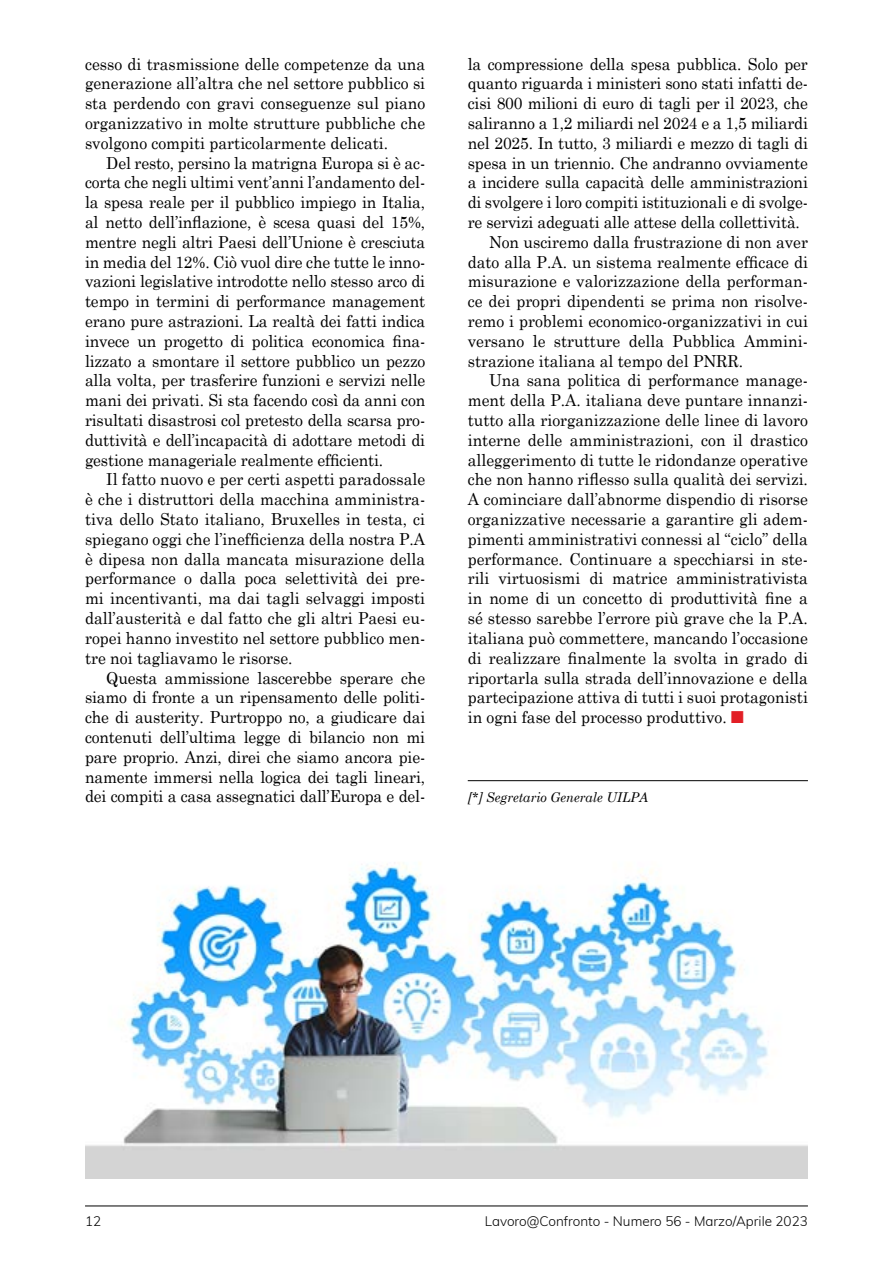
<style>
.page{position:relative;width:893px;height:1263px;background:#fff}
.page>*{position:absolute;margin:0;border:0;box-sizing:border-box;transform-origin:0 0}
.t1{font:16.5px/19.8px "Century Schoolbook";color:#000;text-align:justify;scale:.95 1}
.t2{font:300 13.5px "Muli";color:#000}
.t3{font:italic 13.5px "Century Schoolbook";color:#000;scale:.95 1}
.s1{font-family:"Monotype Sorts";color:#e21f26}
</style>
<div class="page">
<hr style="left:85px;top:1205px;width:723px;height:1px;background:#000">
<hr style="left:468px;top:780px;width:340px;height:1px;background:#000">
<img style="left:85px;top:862px;width:723px;height:316px">
<p class="t1" style="left:85px;top:53px;width:360px">cesso di trasmissione delle competenze da una generazione all’altra che nel settore pubblico si sta perdendo con gravi conseguenze sul piano organizzativo in molte strutture pubbliche che svolgono compiti particolarmente delicati.</p>
<p class="t1" style="left:85px;top:152px;width:360px;text-indent:21px">Del resto, persino la matrigna Europa si è ac&shy;corta che negli ultimi vent’anni l’andamento del&shy;la spesa reale per il pubblico impiego in Italia, al netto dell’inflazione, è scesa quasi del 15%, mentre negli altri Paesi dell’Unione è cresciuta in media del 12%. Ciò vuol dire che tutte le inno&shy;vazioni legislative introdotte nello stesso arco di tempo in termini di performance management erano pure astrazioni. La realtà dei fatti indica invece un progetto di politica economica fina&shy;lizzato a smontare il settore pubblico un pezzo alla volta, per trasferire funzioni e servizi nelle mani dei privati. Si sta facendo così da anni con risultati disastrosi col pretesto della scarsa pro&shy;duttività e dell’incapacità di adottare metodi di gestione manageriale realmente efficienti.</p>
<p class="t1" style="left:85px;top:469px;width:360px;text-indent:21px">Il fatto nuovo e per certi aspetti paradossale è che i distruttori della macchina amministra&shy;tiva dello Stato italiano, Bruxelles in testa, ci spiegano oggi che l’inefficienza della nostra P.A è dipesa non dalla mancata misurazione della performance o dalla poca selettività dei pre&shy;mi incentivanti, ma dai tagli selvaggi imposti dall’austerità e dal fatto che gli altri Paesi eu&shy;ropei hanno investito nel settore pubblico men&shy;tre noi tagliavamo le risorse.</p>
<p class="t1" style="left:85px;top:667px;width:360px;text-indent:21px">Questa ammissione lascerebbe sperare che siamo di fronte a un ripensamento delle politi&shy;che di austerity. Purtroppo no, a giudicare dai contenuti dell’ultima legge di bilancio non mi pare proprio. Anzi, direi che siamo ancora pie&shy;namente immersi nella logica dei tagli lineari, dei compiti a casa assegnatici dall’Europa e del-</p>
<p class="t1" style="left:468px;top:53px;width:360px">la compressione della spesa pubblica. Solo per</p>
<p class="t1" style="left:468px;top:73px;width:360px">quanto riguarda i ministeri sono stati infatti de-</p>
<p class="t1" style="left:468px;top:93px;width:360px">cisi 800 milioni di euro di tagli per il 2023, che</p>
<p class="t1" style="left:468px;top:113px;width:360px">saliranno a 1,2 miliardi nel 2024 e a 1,5 miliardi</p>
<p class="t1" style="left:468px;top:133px;width:360px">nel 2025. In tutto, 3 miliardi e mezzo di tagli di</p>
<p class="t1" style="left:468px;top:152px;width:360px">spesa in un triennio. Che andranno ovviamente</p>
<p class="t1" style="left:468px;top:172px;width:360px">a incidere sulla capacità delle amministrazioni</p>
<p class="t1" style="left:468px;top:192px;width:360px">di svolgere i loro compiti istituzionali e di svolge-</p>
<p class="t1" style="left:468px;top:212px;width:351px">re servizi adeguati alle attese della collettività.</p>
<p class="t1" style="left:489px;top:232px;width:337px">Non usciremo dalla frustrazione di non aver</p>
<p class="t1" style="left:468px;top:251px;width:360px">dato alla P.A. un sistema realmente efficace di</p>
<p class="t1" style="left:468px;top:271px;width:360px">misurazione e valorizzazione della performan-</p>
<p class="t1" style="left:468px;top:291px;width:360px">ce dei propri dipendenti se prima non risolve-</p>
<p class="t1" style="left:468px;top:311px;width:360px">remo i problemi economico-organizzativi in cui</p>
<p class="t1" style="left:468px;top:331px;width:360px">versano le strutture della Pubblica Ammini-</p>
<p class="t1" style="left:468px;top:350px;width:292px">strazione italiana al tempo del PNRR.</p>
<p class="t1" style="left:489px;top:370px;width:337px">Una sana politica di performance manage-</p>
<p class="t1" style="left:468px;top:390px;width:360px">ment della P.A. italiana deve puntare innanzi-</p>
<p class="t1" style="left:468px;top:410px;width:360px">tutto alla riorganizzazione delle linee di lavoro</p>
<p class="t1" style="left:468px;top:430px;width:360px">interne delle amministrazioni, con il drastico</p>
<p class="t1" style="left:468px;top:449px;width:360px">alleggerimento di tutte le ridondanze operative</p>
<p class="t1" style="left:468px;top:469px;width:360px">che non hanno riflesso sulla qualità dei servizi.</p>
<p class="t1" style="left:468px;top:489px;width:360px">A cominciare dall’abnorme dispendio di risorse</p>
<p class="t1" style="left:468px;top:509px;width:360px">organizzative necessarie a garantire gli adem-</p>
<p class="t1" style="left:468px;top:529px;width:360px">pimenti amministrativi connessi al “ciclo” della</p>
<p class="t1" style="left:468px;top:548px;width:360px">performance. Continuare a specchiarsi in ste-</p>
<p class="t1" style="left:468px;top:568px;width:360px">rili virtuosismi di matrice amministrativista</p>
<p class="t1" style="left:468px;top:588px;width:360px">in nome di un concetto di produttività fine a</p>
<p class="t1" style="left:468px;top:608px;width:360px">sé stesso sarebbe l’errore più grave che la P.A.</p>
<p class="t1" style="left:468px;top:628px;width:360px">italiana può commettere, mancando l’occasione</p>
<p class="t1" style="left:468px;top:647px;width:360px">di realizzare finalmente la svolta in grado di</p>
<p class="t1" style="left:468px;top:667px;width:360px">riportarla sulla strada dell’innovazione e della</p>
<p class="t1" style="left:468px;top:687px;width:360px">partecipazione attiva di tutti i suoi protagonisti</p>
<p class="t1" style="left:468px;top:707px;width:292px">in ogni fase del processo produttivo. <span class="s1">n</span></p>
<p class="t3" style="left:468px;top:789px;width:191px">[*] Segretario Generale UILPA</p>
<p class="t2" style="left:85px;top:1213px;width:18px">12</p>
<p class="t2" style="left:485px;top:1213px;width:325px">Lavoro@Confronto - Numero 56 - Marzo/Aprile 2023</p>
</div>
